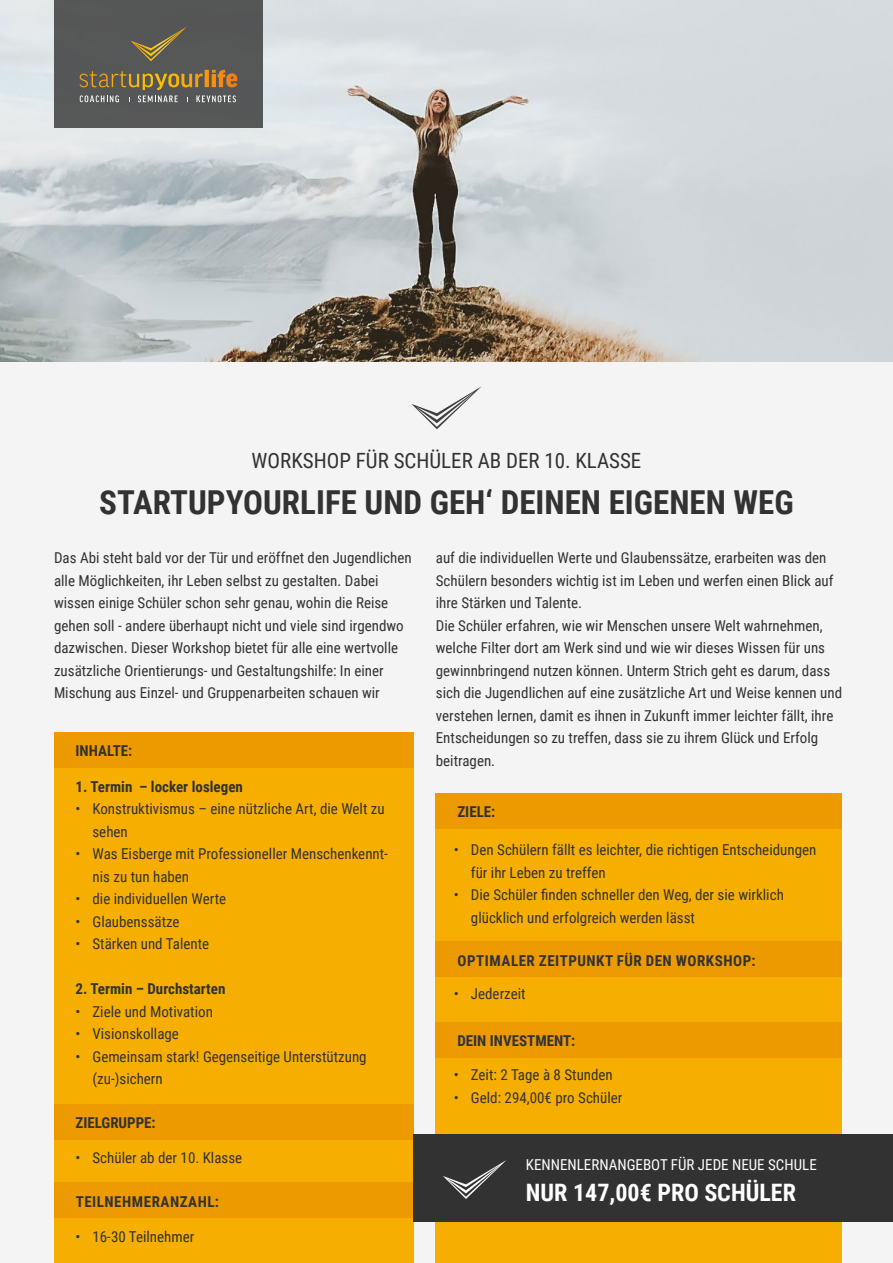
<style>
.page{position:relative;width:893px;height:1263px;background:#f5f4f4}
.page>*{position:absolute;margin:0;border:0;box-sizing:border-box;transform-origin:0 0}
.t1{font:700 33px "Roboto Condensed";color:#333232}
.t2{font:700 24px "Roboto Condensed";color:#fff}
.t3{font:21px "Roboto Condensed";color:#333232}
.t4{font:15px/22.5px "Roboto Condensed";color:#333232}
.t5{font:700 15px "Roboto Condensed";color:#333232}
.t6{font:700 15px "Roboto Condensed";letter-spacing:.035em;color:#333232}
.t7{font:15px "Roboto Condensed";color:#fff}
</style>
<div class="page">
<div style="left:436px;top:814px;width:406px;height:449px;background:#f6ae01"></div>
<div style="left:54px;top:732px;width:360px;height:531px;background:#f6ae01"></div>
<img style="left:0;top:0;width:893px;height:361px">
<div style="left:54px;top:0;width:209px;height:128px;background:#565757"></div>
<svg style="left:79px;top:70px;width:158px;height:32px"></svg>
<svg style="left:130px;top:26px;width:57px;height:35px"></svg>
<svg style="left:411px;top:387px;width:70px;height:42px"></svg>
<div style="left:54px;top:732px;width:360px;height:35px;background:#ec9a00"></div>
<div style="left:436px;top:793px;width:406px;height:35px;background:#ec9a00"></div>
<div style="left:436px;top:942px;width:406px;height:35px;background:#ec9a00"></div>
<div style="left:436px;top:1023px;width:406px;height:35px;background:#ec9a00"></div>
<div style="left:54px;top:1104px;width:360px;height:36px;background:#ec9a00"></div>
<div style="left:54px;top:1183px;width:360px;height:35px;background:#ec9a00"></div>
<div style="left:414px;top:1134px;width:479px;height:87px;background:#333232"></div>
<svg style="left:443px;top:1160px;width:63px;height:39px"></svg>
<h3 class="t3" style="left:252px;top:445px;width:391px">WORKSHOP FÜR SCHÜLER AB DER 10. KLASSE</h3>
<h1 class="t1" style="left:99px;top:479px;width:696px">STARTUPYOURLIFE UND GEH‘ DEINEN EIGENEN WEG</h1>
<p class="t4" style="left:54px;top:546px;width:359px">Das Abi steht bald vor der Tür und eröffnet den Jugendlichen alle Möglichkeiten, ihr Leben selbst zu gestalten. Dabei wissen einige Schüler schon sehr genau, wohin die Reise gehen soll - andere überhaupt nicht und viele sind irgendwo dazwischen. Dieser Workshop bietet für alle eine wertvolle zusätzliche Orientierungs- und Gestaltungshilfe: In einer Mischung aus Einzel- und Gruppenarbeiten schauen wir</p>
<p class="t4" style="left:436px;top:546px;width:408px">auf die individuellen Werte und Glaubenssätze, erarbeiten was den Schülern besonders wichtig ist im Leben und werfen einen Blick auf ihre Stärken und Talente.<br>Die Schüler erfahren, wie wir Menschen unsere Welt wahrnehmen, welche Filter dort am Werk sind und wie wir dieses Wissen für uns gewinnbringend nutzen können. Unterm Strich geht es darum, dass sich die Jugendlichen auf eine zusätzliche Art und Weise kennen und verstehen lernen, damit es ihnen in Zukunft immer leichter fällt, ihre Entscheidungen so zu treffen, dass sie zu ihrem Glück und Erfolg beitragen.</p>
<p class="t5" style="left:75px;top:740px;width:58px">INHALTE:</p>
<p class="t5" style="left:75px;top:776px;width:169px">1. Termin – locker loslegen</p>
<p class="t4" style="left:92px;top:797px;width:294px;text-indent:-17px">• Konstruktivismus – eine nützliche Art, die Welt zu sehen</p>
<p class="t4" style="left:92px;top:842px;width:297px;text-indent:-17px">• Was Eisberge mit Professioneller Menschenkennt&shy;nis zu tun haben</p>
<p class="t4" style="left:75px;top:887px;width:152px">• die individuellen Werte</p>
<p class="t4" style="left:75px;top:909px;width:106px">• Glaubenssätze</p>
<p class="t4" style="left:75px;top:932px;width:135px">• Stärken und Talente</p>
<p class="t5" style="left:75px;top:978px;width:151px">2. Termin – Durchstarten</p>
<p class="t4" style="left:75px;top:999px;width:139px">• Ziele und Motivation</p>
<p class="t4" style="left:75px;top:1022px;width:105px">• Visionskollage</p>
<p class="t4" style="left:92px;top:1044px;width:276px;text-indent:-17px">• Gemeinsam stark! Gegenseitige Unterstützung (zu-)sichern</p>
<p class="t5" style="left:75px;top:1112px;width:82px">ZIELGRUPPE:</p>
<p class="t4" style="left:75px;top:1146px;width:168px">• Schüler ab der 10. Klasse</p>
<p class="t6" style="left:76px;top:1191px;width:145px">TEILNEHMERANZAHL:</p>
<p class="t4" style="left:75px;top:1224px;width:120px">• 16-30 Teilnehmer</p>
<p class="t5" style="left:457px;top:801px;width:40px">ZIELE:</p>
<p class="t4" style="left:471px;top:838px;width:347px;text-indent:-17px">• Den Schülern fällt es leichter, die richtigen Entscheidungen für ihr Leben zu treffen</p>
<p class="t4" style="left:471px;top:883px;width:314px;text-indent:-17px">• Die Schüler finden schneller den Weg, der sie wirklich glücklich und erfolgreich werden lässt</p>
<p class="t6" style="left:458px;top:950px;width:300px">OPTIMALER ZEITPUNKT FÜR DEN WORKSHOP:</p>
<p class="t4" style="left:454px;top:982px;width:73px">• Jederzeit</p>
<p class="t5" style="left:457px;top:1030px;width:120px">DEIN INVESTMENT:</p>
<p class="t4" style="left:454px;top:1063px;width:160px">• Zeit: 2 Tage à 8 Stunden</p>
<p class="t4" style="left:454px;top:1086px;width:170px">• Geld: 294,00€ pro Schüler</p>
<p class="t7" style="left:526px;top:1154px;width:292px">KENNENLERNANGEBOT FÜR JEDE NEUE SCHULE</p>
<h2 class="t2" style="left:526px;top:1175px;width:272px">NUR 147,00€ PRO SCHÜLER</h2>
</div>
